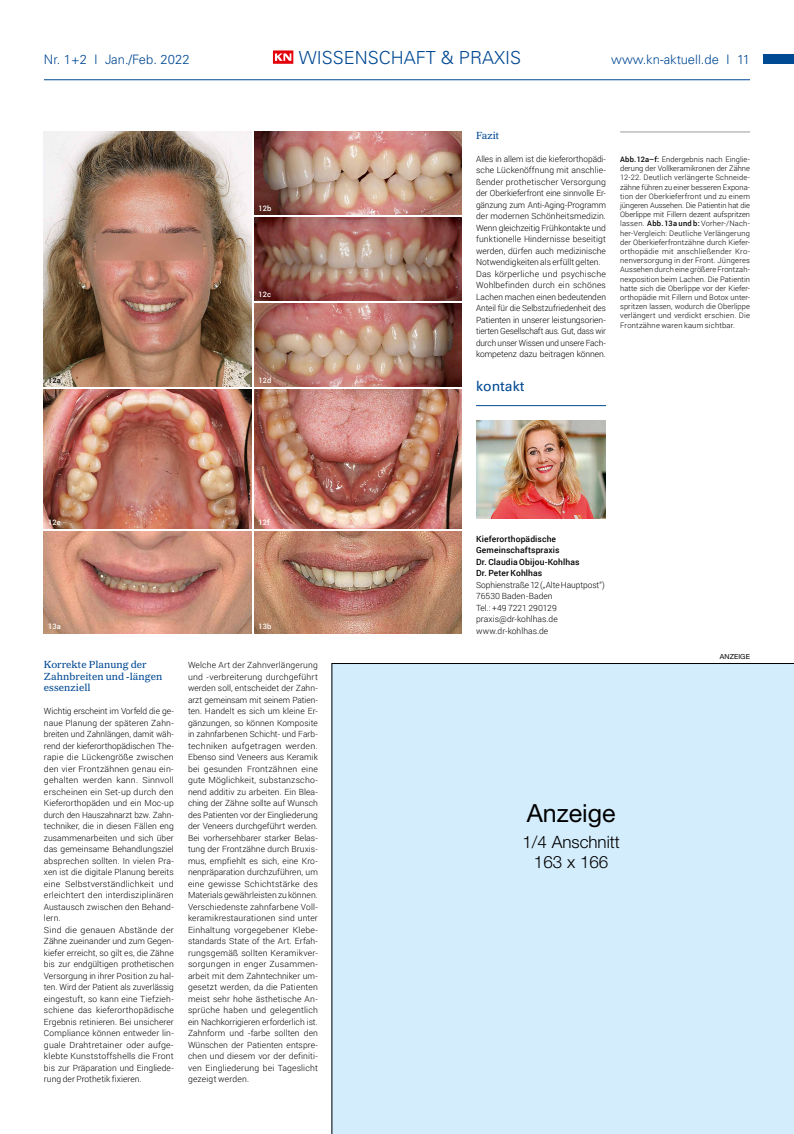
<style>
.page{position:relative;width:794px;height:1134px;background:#fff}
.page>*{position:absolute;margin:0;border:0;box-sizing:border-box;transform-origin:0 0}
.t1{font:25px "Helvetica Neue LT Std";color:#000}
.t2{font:300 18px "Univers CE";color:#004993}
.t3{font:300 17px/20.4px "Helvetica Neue LT Std";color:#000;text-align:center}
.t4{font:500 14px "Univers CE";color:#004993}
.t5{font:300 13px "Univers CE";color:#004993}
.t6{font:10px/11.5px "Gazette LH";color:#004993}
.t7{font:300 8.5px/11.5px "Roboto";letter-spacing:.005em;color:#000}
.t8{font:500 8.5px/11.5px "Roboto";letter-spacing:.015em;color:#000}
.t9{font:300 7.5px/9.2px "Roboto";letter-spacing:.025em;color:#000;text-align:justify}
.t10{font:500 7.5px "Roboto";color:#fff}
.t11{font:500 7.5px "Roboto";color:#000}
.t12{font:7px "Helvetica Neue LT Std";letter-spacing:.01em;color:#000}
.s1{font-weight:500}
</style>
<div class="page">
<svg style="left:273px;top:50px;width:20px;height:14px"></svg>
<svg style="left:275px;top:53px;width:16px;height:8px"></svg>
<hr style="left:44px;top:80px;width:706px;height:1px;background:#004993">
<div style="left:763px;top:54px;width:31px;height:10px;background:#004993"></div>
<div style="left:332px;top:663px;width:462px;height:471px;background:#d4edfc"></div>
<hr style="left:476px;top:405px;width:130px;height:1px;background:#004993">
<img style="left:476px;top:421px;width:130px;height:97px">
<img style="left:44px;top:132px;width:207px;height:255px">
<img style="left:44px;top:390px;width:207px;height:139px">
<img style="left:254px;top:390px;width:208px;height:139px">
<img style="left:44px;top:531px;width:207px;height:102px">
<img style="left:254px;top:531px;width:208px;height:102px">
<img style="left:254px;top:132px;width:208px;height:83px">
<img style="left:254px;top:218px;width:208px;height:83px">
<img style="left:254px;top:304px;width:208px;height:83px">
<hr style="left:620px;top:132px;width:130px;height:1px;background:#9c9c9d">
<h3 class="t5" style="left:44px;top:52px;width:147px">Nr. 1+2 I Jan./Feb. 2022</h3>
<h2 class="t2" style="left:299px;top:47px;width:224px">WISSENSCHAFT &amp; PRAXIS</h2>
<h3 class="t5" style="left:611px;top:52px;width:140px">www.kn-aktuell.de I 11</h3>
<p class="t11" style="left:48px;top:375px;width:14px">12a</p>
<p class="t10" style="left:259px;top:203px;width:14px">12b</p>
<p class="t10" style="left:259px;top:289px;width:14px">12c</p>
<p class="t10" style="left:259px;top:375px;width:14px">12d</p>
<p class="t6" style="left:476px;top:130px;width:25px">Fazit</p>
<p class="t7" style="left:476px;top:153px;width:131px">Alles in allem ist die kieferorthopädi&shy;sche Lückenöffnung mit anschlie&shy;ßender prothetischer Versorgung der Oberkieferfront eine sinnvolle Er&shy;gänzung zum Anti-Aging-Programm der modernen Schönheitsmedizin.<br>Wenn gleichzeitig Frühkontakte und funktionelle Hindernisse beseitigt werden, dürfen auch medizinische Notwendigkeiten als erfüllt gelten.<br>Das körperliche und psychische Wohlbefinden durch ein schönes Lachen machen einen bedeutenden Anteil für die Selbstzufriedenheit des Patienten in unserer leistungsorien&shy;tierten Gesellschaft aus. Gut, dass wir durch unser Wissen und unsere Fach&shy;kompetenz dazu beitragen können.</p>
<h3 class="t4" style="left:476px;top:378px;width:50px">kontakt</h3>
<p class="t9" style="left:620px;top:154px;width:131px"><span class="s1">Abb. 12a–f:</span> Endergebnis nach Einglie&shy;derung der Vollkeramikronen der Zähne 12-22. Deutlich verlängerte Schneide&shy;zähne führen zu einer besseren Expona&shy;tion der Oberkieferfront und zu einem jüngeren Aussehen. Die Patientin hat die Oberlippe mit Fillern dezent aufspritzen lassen. <span class="s1">Abb. 13a und b:</span> Vorher-/Nach&shy;her-Vergleich: Deutliche Verlängerung der Oberkieferfrontzähne durch Kiefer&shy;orthopädie mit anschließender Kro&shy;nenversorgung in der Front. Jüngeres Aussehen durch eine größere Frontzah&shy;nexposition beim Lachen. Die Patientin hatte sich die Oberlippe vor der Kiefer&shy;orthopädie mit Fillern und Botox unter&shy;spritzen lassen, wodurch die Oberlippe verlängert und verdickt erschien. Die Frontzähne waren kaum sichtbar.</p>
<p class="t10" style="left:48px;top:517px;width:14px">12e</p>
<p class="t10" style="left:259px;top:517px;width:13px">12f</p>
<p class="t10" style="left:48px;top:621px;width:14px">13a</p>
<p class="t10" style="left:259px;top:621px;width:14px">13b</p>
<p class="t8" style="left:476px;top:532px;width:105px">Kieferorthopädische<br>Gemeinschaftspraxis<br>Dr. Claudia Obijou-Kohlhas<br>Dr. Peter Kohlhas</p>
<p class="t7" style="left:476px;top:578px;width:130px">Sophienstraße 12 („Alte Hauptpost“)<br>76530 Baden-Baden<br>Tel.: +49 7221 290129 praxis@dr-kohlhas.de www.dr-kohlhas.de</p>
<p class="t6" style="left:44px;top:659px;width:120px">Korrekte Planung der<br>Zahnbreiten und -längen essenziell</p>
<p class="t7" style="left:44px;top:705px;width:131px">Wichtig erscheint im Vorfeld die ge&shy;naue Planung der späteren Zahn&shy;breiten und Zahnlängen, damit wäh&shy;rend der kieferorthopädischen The&shy;rapie die Lückengröße zwischen den vier Frontzähnen genau ein&shy;gehalten werden kann. Sinnvoll erscheinen ein Set-up durch den Kieferorthopäden und ein Moc-up durch den Hauszahnarzt bzw. Zahn&shy;techniker, die in diesen Fällen eng zusammenarbeiten und sich über das gemeinsame Behandlungsziel absprechen sollten. In vielen Pra&shy;xen ist die digitale Planung bereits eine Selbstverständlichkeit und erleichtert den interdisziplinären Austausch zwischen den Behand&shy;lern.<br>Sind die genauen Abstände der Zähne zueinander und zum Gegen&shy;kiefer erreicht, so gilt es, die Zähne bis zur endgültigen prothetischen Versorgung in ihrer Position zu hal&shy;ten. Wird der Patient als zuverlässig eingestuft, so kann eine Tiefzieh&shy;schiene das kieferorthopädische Ergebnis retinieren. Bei unsicherer Compliance können entweder lin&shy;guale Drahtretainer oder aufge&shy;klebte Kunststoffshells die Front bis zur Präparation und Eingliede&shy;rung der Prothetik fixieren.</p>
<p class="t7" style="left:188px;top:659px;width:131px;text-align:justify">Welche Art der Zahnverlängerung und -verbreiterung durchgeführt werden soll, entscheidet der Zahn&shy;arzt gemeinsam mit seinem Patien&shy;ten. Handelt es sich um kleine Er&shy;gänzungen, so können Komposite in zahnfarbenen Schicht- und Farb&shy;techniken aufgetragen werden.<br>Ebenso sind Veneers aus Keramik bei gesunden Frontzähnen eine gute Möglichkeit, substanzscho&shy;nend additiv zu arbeiten. Ein Blea&shy;ching der Zähne sollte auf Wunsch des Patienten vor der Eingliederung der Veneers durchgeführt werden.<br>Bei vorhersehbarer starker Belas&shy;tung der Frontzähne durch Bruxis&shy;mus, empfiehlt es sich, eine Kro&shy;nenpräparation durchzuführen, um eine gewisse Schichtstärke des Materials gewährleisten zu können.<br>Verschiedenste zahnfarbene Voll&shy;keramikrestaurationen sind unter Einhaltung vorgegebener Klebe&shy;standards State of the Art. Erfah&shy;rungsgemäß sollten Keramikver&shy;sorgungen in enger Zusammen&shy;arbeit mit dem Zahntechniker um&shy;gesetzt werden, da die Patienten meist sehr hohe ästhetische An&shy;sprüche haben und gelegentlich ein Nachkorrigieren erforderlich ist.<br>Zahnform und -farbe sollten den Wünschen der Patienten entspre&shy;chen und diesem vor der definiti&shy;ven Eingliederung bei Tageslicht gezeigt werden.</p>
<h1 class="t1" style="left:527px;top:798px;width:90px">Anzeige</h1>
<h3 class="t3" style="left:522px;top:831px;width:99px">1/4 Anschnitt<br>163 x 166</h3>
<p class="t12" style="left:720px;top:652px;width:32px">ANZEIGE</p>
</div>
